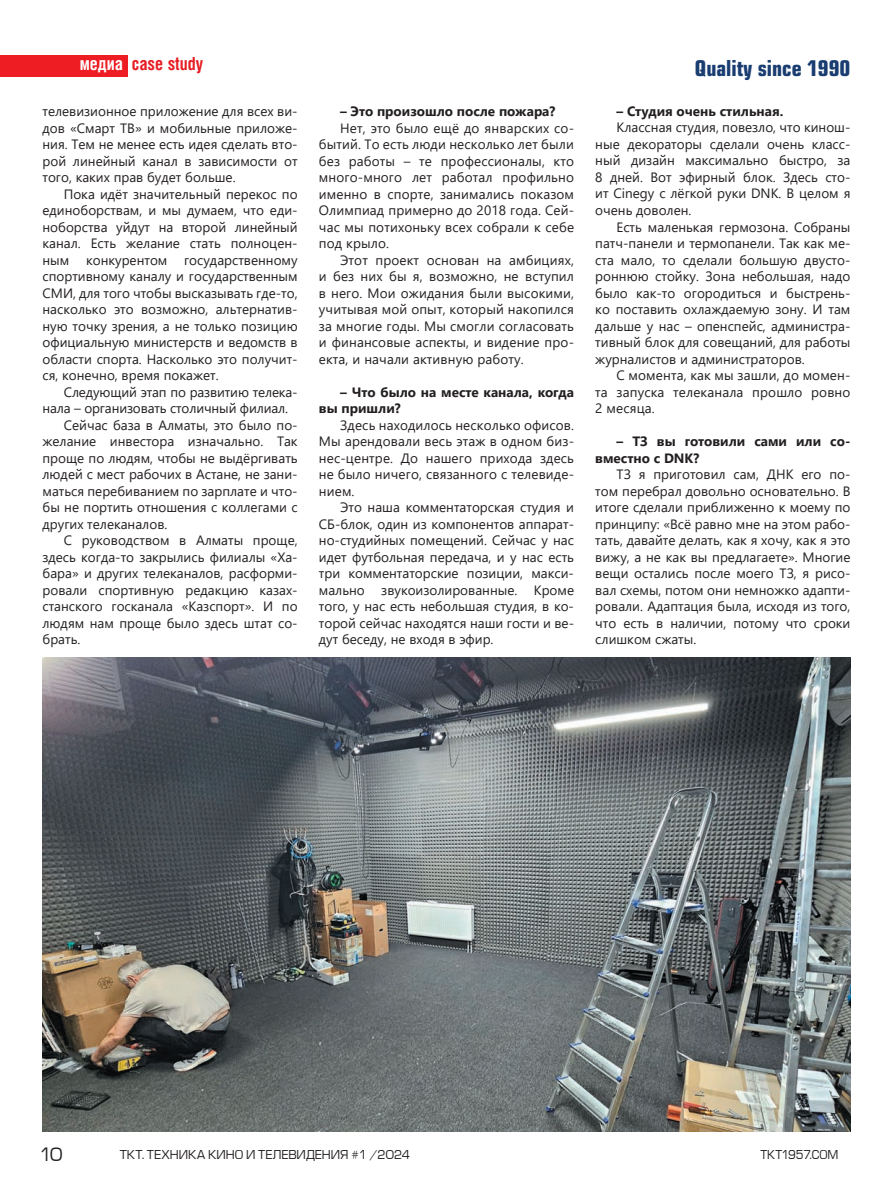
<style>
.page{position:relative;width:893px;height:1191px;background:#fff}
.page>*{position:absolute;margin:0;border:0;box-sizing:border-box;transform-origin:0 0}
.t1{font:700 21px "Europe Cond";color:#1a3d71}
.t2{font:700 18px "Helios Cond C";color:#e71d23;scale:.95 1}
.t3{font:700 18px "Helios Cond C";color:#fff;scale:.95 1}
.t4{font:18px "Europe Normal";color:#231f20}
.t5{font:13.5px/16.5px "Segoe UI";color:#231f20;text-align:justify}
.t6{font:700 13.5px/16.5px "Segoe UI";color:#231f20}
.t7{font:12px "Europe Normal";letter-spacing:-.005em;color:#231f20}
.t8{font:12px "Europe Normal";letter-spacing:-.005em;color:#231f20;scale:.95 1}
</style>
<div class="page">
<div style="left:0;top:55px;width:128px;height:22px;background:#ee1d23"></div>
<img style="left:43px;top:657px;width:807px;height:474px">
<p class="t3" style="left:80px;top:53px;width:47px">медиа</p>
<p class="t2" style="left:132px;top:53px;width:76px">сase study</p>
<p class="t5" style="left:43px;top:102px;width:257px">телевизионное приложение для всех ви&shy;дов «Смарт ТВ» и мобильные приложе&shy;ния. Тем не менее есть идея сделать вто&shy;рой линейный канал в зависимости от того, каких прав будет больше.</p>
<p class="t5" style="left:43px;top:184px;width:257px;text-indent:21px">Пока идёт значительный перекос по единоборствам, и мы думаем, что еди&shy;ноборства уйдут на второй линейный канал. Есть желание стать полноцен&shy;ным конкурентом государственному спортивному каналу и государственным СМИ, для того чтобы высказывать где-то, насколько это возможно, альтернатив&shy;ную точку зрения, а не только позицию официальную министерств и ведомств в области спорта. Насколько это получит&shy;ся, конечно, время покажет.</p>
<p class="t5" style="left:43px;top:382px;width:257px;text-indent:21px">Следующий этап по развитию телека&shy;нала – организовать столичный филиал.</p>
<p class="t5" style="left:43px;top:415px;width:257px;text-indent:21px">Сейчас база в Алматы, это было по&shy;желание инвестора изначально. Так проще по людям, чтобы не выдёргивать людей с мест рабочих в Астане, не зани&shy;маться перебиванием по зарплате и что&shy;бы не портить отношения с коллегами с других телеканалов.</p>
<p class="t5" style="left:43px;top:531px;width:257px;text-indent:21px">С руководством в Алматы проще, здесь когда-то закрылись филиалы «Ха&shy;бара» и других телеканалов, расформи&shy;ровали спортивную редакцию казах&shy;станского госканала «Казспорт». И по людям нам проще было здесь штат со&shy;брать.</p>
<p class="t6" style="left:340px;top:102px;width:217px">– Это произошло после пожара?</p>
<p class="t5" style="left:319px;top:118px;width:257px;text-indent:21px">Нет, это было ещё до январских со&shy;бытий. То есть люди несколько лет были без работы – те профессионалы, кто много-много лет работал профильно именно в спорте, занимались показом Олимпиад примерно до 2018 года. Сей&shy;час мы потихоньку всех собрали к себе под крыло.</p>
<p class="t5" style="left:319px;top:250px;width:257px;text-indent:21px">Этот проект основан на амбициях, и без них бы я, возможно, не вступил в него. Мои ожидания были высокими, учитывая мой опыт, который накопился за многие годы. Мы смогли согласовать и финансовые аспекты, и видение про&shy;екта, и начали активную работу.</p>
<p class="t6" style="left:319px;top:382px;width:257px;text-indent:21px">– Что было на месте канала, когда вы пришли?</p>
<p class="t5" style="left:319px;top:415px;width:257px;text-indent:21px">Здесь находилось несколько офисов.<br>Мы арендовали весь этаж в одном биз&shy;нес-центре. До нашего прихода здесь не было ничего, связанного с телевиде&shy;нием.</p>
<p class="t5" style="left:319px;top:498px;width:257px;text-indent:21px">Это наша комментаторская студия и СБ-блок, один из компонентов аппарат&shy;но-студийных помещений. Сейчас у нас идет футбольная передача, и у нас есть три комментаторские позиции, макси&shy;мально звукоизолированные. Кроме того, у нас есть небольшая студия, в ко&shy;торой сейчас находятся наши гости и ве&shy;дут беседу, не входя в эфир.</p>
<h1 class="t1" style="left:695px;top:55px;width:157px">Quality since 1990</h1>
<p class="t6" style="left:617px;top:102px;width:168px">– Студия очень стильная.</p>
<p class="t5" style="left:595px;top:118px;width:257px;text-indent:21px">Классная студия, повезло, что кинош&shy;ные декораторы сделали очень класс&shy;ный дизайн максимально быстро, за 8 дней. Вот эфирный блок. Здесь сто&shy;ит Cinegy с лёгкой руки DNK. В целом я очень доволен.</p>
<p class="t5" style="left:595px;top:217px;width:257px;text-indent:21px">Есть маленькая гермозона. Собраны патч-панели и термопанели. Так как ме&shy;ста мало, то сделали большую двусто&shy;роннюю стойку. Зона небольшая, надо было как-то огородиться и быстрень&shy;ко поставить охлаждаемую зону. И там дальше у нас – опенспейс, администра&shy;тивный блок для совещаний, для работы журналистов и администраторов.</p>
<p class="t5" style="left:595px;top:366px;width:257px;text-indent:21px">С момента, как мы зашли, до момен&shy;та запуска телеканала прошло ровно 2 месяца.</p>
<p class="t6" style="left:595px;top:432px;width:257px;text-indent:21px">– ТЗ вы готовили сами или со&shy;вместно с DNK?</p>
<p class="t5" style="left:595px;top:465px;width:257px;text-indent:21px">ТЗ я приготовил сам, ДНК его по&shy;том перебрал довольно основательно. В итоге сделали приближенно к моему по принципу: «Всё равно мне на этом рабо&shy;тать, давайте делать, как я хочу, как я это вижу, а не как вы предлагаете». Многие вещи остались после моего ТЗ, я рисо&shy;вал схемы, потом они немножко адапти&shy;ровали. Адаптация была, исходя из того, что есть в наличии, потому что сроки слишком сжаты.</p>
<h2 class="t4" style="left:40px;top:1144px;width:24px">10</h2>
<p class="t7" style="left:120px;top:1148px;width:292px">ТКТ. ТЕХНИКА КИНО И ТЕЛЕВИДЕНИЯ #1 /2024</p>
<p class="t8" style="left:760px;top:1148px;width:84px">TKT1957.COM</p>
</div>
